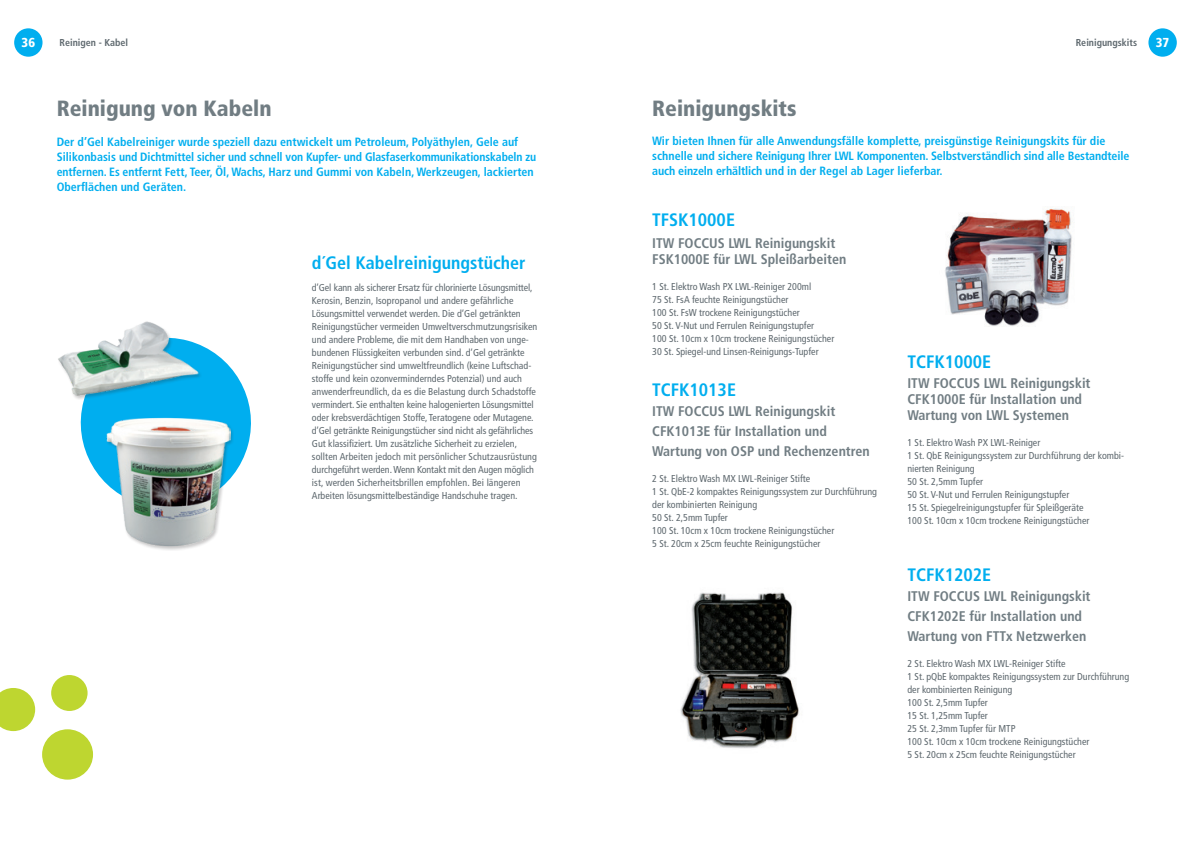
<style>
.page{position:relative;width:1191px;height:842px;background:#fff}
.page>*{position:absolute;margin:0;border:0;box-sizing:border-box;transform-origin:0 0}
.t1{font:900 condensed 22px "Frutiger LT Std";color:#717d83}
.t2{font:700 condensed 18px "Frutiger LT Std";color:#00aeef}
.t3{font:700 condensed 14px/20px "Frutiger LT Std";color:#717d83}
.t4{font:900 condensed 13px "Frutiger LT Std";color:#fff}
.t5{font:700 condensed 12px/15px "Frutiger LT Std";color:#00aeef}
.t6{font:condensed 10px/13px "Frutiger LT Std";color:#5f696f}
.t7{font:700 condensed 10px "Frutiger LT Std";color:#5f696f}
</style>
<div class="page">
<div style="left:14px;top:28px;width:29px;height:29px;background:#00aeef;border-radius:50%"></div>
<div style="left:1148px;top:28px;width:28px;height:29px;background:#00aeef;border-radius:50%"></div>
<svg style="left:80px;top:346px;width:171px;height:136px"></svg>
<div style="left:105px;top:417px;width:129px;height:134px;background:#231f20;opacity:.25"></div>
<img style="left:106px;top:414px;width:124px;height:135px">
<div style="left:57px;top:321px;width:145px;height:79px;background:#231f20;opacity:.25"></div>
<img style="left:57px;top:321px;width:143px;height:75px">
<div style="left:42px;top:729px;width:51px;height:51px;background:#bed630;border-radius:50%"></div>
<div style="left:51px;top:675px;width:37px;height:36px;background:#bed630;border-radius:50%"></div>
<svg style="left:0;top:688px;width:35px;height:43px"></svg>
<img style="left:945px;top:208px;width:127px;height:119px">
<img style="left:680px;top:592px;width:119px;height:156px">
<h3 class="t4" style="left:22px;top:35px;width:15px">36</h3>
<p class="t7" style="left:60px;top:37px;width:70px">Reinigen - Kabel</p>
<h3 class="t4" style="left:1155px;top:35px;width:15px">37</h3>
<p class="t7" style="left:1075px;top:37px;width:63px">Reinigungskits</p>
<h1 class="t1" style="left:57px;top:95px;width:216px">Reinigung von Kabeln</h1>
<p class="t5" style="left:57px;top:134px;width:481px">Der d’Gel Kabelreiniger wurde speziell dazu entwickelt um Petroleum, Polyäthylen, Gele auf Silikonbasis und Dichtmittel sicher und schnell von Kupfer- und Glasfaserkommunikationskabeln zu entfernen. Es entfernt Fett, Teer, Öl, Wachs, Harz und Gummi von Kabeln, Werkzeugen, lackierten Oberflächen und Geräten.</p>
<h2 class="t2" style="left:312px;top:252px;width:215px">d´Gel Kabelreinigungstücher</h2>
<p class="t6" style="left:312px;top:281px;width:227px">d’Gel kann als sicherer Ersatz für chlorinierte Lösungsmittel, Kerosin, Benzin, Isopropanol und andere gefährliche Lösungsmittel verwendet werden. Die d’Gel getränkten Reinigungstücher vermeiden Umweltverschmutzungsrisiken und andere Probleme, die mit dem Handhaben von unge&shy;bundenen Flüssigkeiten verbunden sind. d’Gel getränkte Reinigungstücher sind umweltfreundlich (keine Luftschad&shy;stoffe und kein ozonverminderndes Potenzial) und auch anwenderfreundlich, da es die Belastung durch Schadstoffe vermindert. Sie enthalten keine halogenierten Lösungsmittel oder krebsverdächtigen Stoffe, Teratogene oder Mutagene. d’Gel getränkte Reinigungstücher sind nicht als gefährliches Gut klassifiziert. Um zusätzliche Sicherheit zu erzielen, sollten Arbeiten jedoch mit persönlicher Schutzausrüstung durchgeführt werden. Wenn Kontakt mit den Augen möglich ist, werden Sicherheitsbrillen empfohlen. Bei längeren Arbeiten lösungsmittelbeständige Handschuhe tragen.</p>
<h1 class="t1" style="left:652px;top:95px;width:146px">Reinigungskits</h1>
<p class="t5" style="left:652px;top:133px;width:479px">Wir bieten Ihnen für alle Anwendungsfälle komplette, preisgünstige Reinigungskits für die schnelle und sichere Reinigung Ihrer LWL Komponenten. Selbstverständlich sind alle Bestandteile auch einzeln erhältlich und in der Regel ab Lager lieferbar.</p>
<h2 class="t2" style="left:652px;top:209px;width:84px">TFSK1000E</h2>
<h3 class="t3" style="left:652px;top:235px;width:196px;line-height:16px">ITW FOCCUS LWL Reinigungskit<br>FSK1000E für LWL Spleißarbeiten</h3>
<p class="t6" style="left:652px;top:280px;width:184px">1 St. Elektro Wash PX LWL-Reiniger 200ml<br>75 St. FsA feuchte Reinigungstücher<br>100 St. FsW trockene Reinigungstücher<br>50 St. V-Nut und Ferrulen Reinigungstupfer<br>100 St. 10cm x 10cm trockene Reinigungstücher 30 St. Spiegel-und Linsen-Reinigungs-Tupfer</p>
<h2 class="t2" style="left:907px;top:351px;width:85px">TCFK1000E</h2>
<h3 class="t3" style="left:907px;top:375px;width:185px;line-height:16px">ITW FOCCUS LWL Reinigungskit<br>CFK1000E für Installation und<br>Wartung von LWL Systemen</h3>
<p class="t6" style="left:907px;top:436px;width:218px">1 St. Elektro Wash PX LWL-Reiniger<br>1 St. QbE Reinigungssystem zur Durchführung der kombi&shy;nierten Reinigung<br>50 St. 2,5mm Tupfer<br>50 St. V-Nut und Ferrulen Reinigungstupfer<br>15 St. Spiegelreinigungstupfer für Spleißgeräte<br>100 St. 10cm x 10cm trockene Reinigungstücher</p>
<h2 class="t2" style="left:652px;top:379px;width:85px">TCFK1013E</h2>
<h3 class="t3" style="left:652px;top:401px;width:219px">ITW FOCCUS LWL Reinigungskit<br>CFK1013E für Installation und<br>Wartung von OSP und Rechenzentren</h3>
<p class="t6" style="left:652px;top:472px;width:226px">2 St. Elektro Wash MX LWL-Reiniger Stifte<br>1 St. QbE-2 kompaktes Reinigungssystem zur Durchführung der kombinierten Reinigung<br>50 St. 2,5mm Tupfer<br>100 St. 10cm x 10cm trockene Reinigungstücher<br>5 St. 20cm x 25cm feuchte Reinigungstücher</p>
<h2 class="t2" style="left:907px;top:564px;width:85px">TCFK1202E</h2>
<h3 class="t3" style="left:907px;top:586px;width:185px">ITW FOCCUS LWL Reinigungskit<br>CFK1202E für Installation und<br>Wartung von FTTx Netzwerken</h3>
<p class="t6" style="left:907px;top:657px;width:223px">2 St. Elektro Wash MX LWL-Reiniger Stifte<br>1 St. pQbE kompaktes Reinigungssystem zur Durchführung der kombinierten Reinigung<br>100 St. 2,5mm Tupfer<br>15 St. 1,25mm Tupfer<br>25 St. 2,3mm Tupfer für MTP<br>100 St. 10cm x 10cm trockene Reinigungstücher<br>5 St. 20cm x 25cm feuchte Reinigungstücher</p>
</div>
